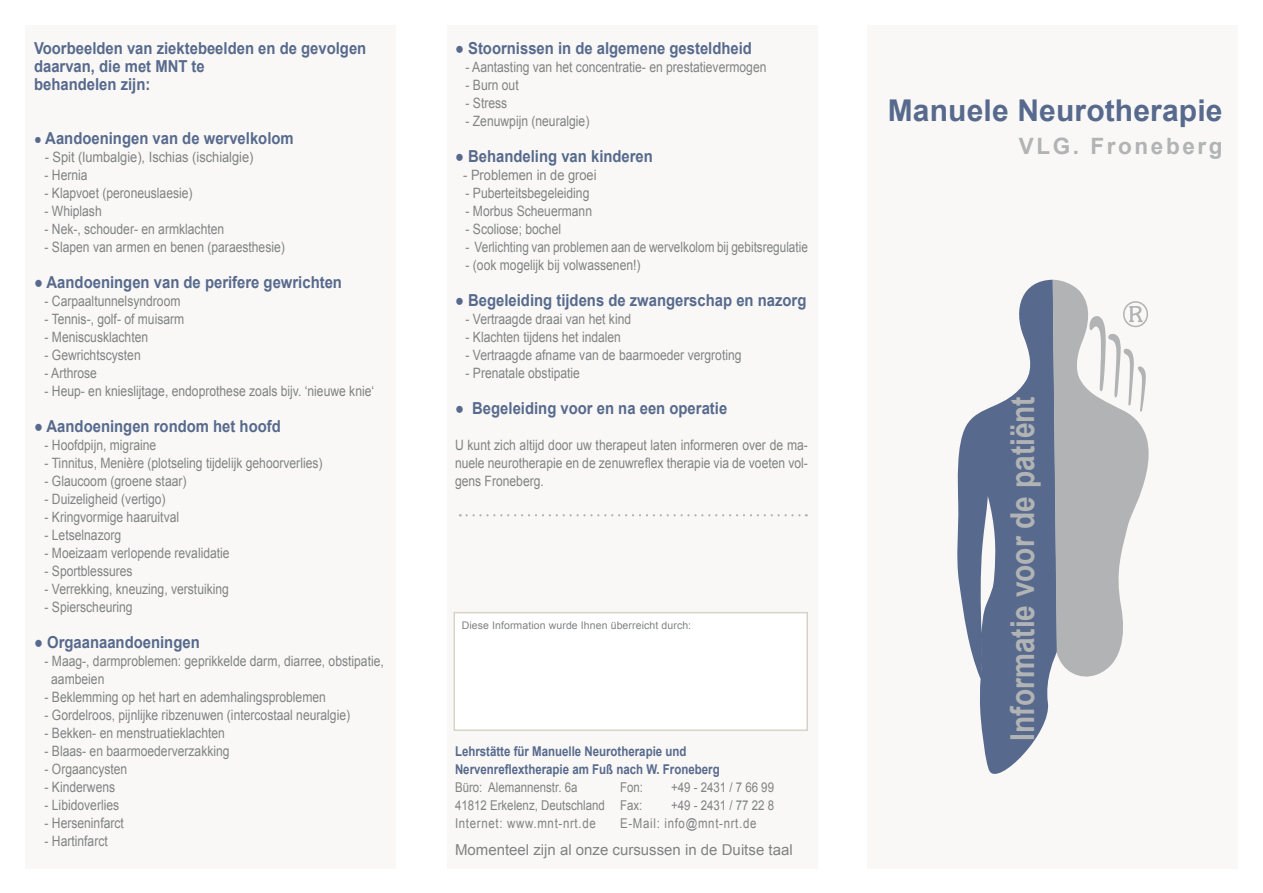
<style>
.page{position:relative;width:1263px;height:893px;background:#fff}
.page>*{position:absolute;margin:0;border:0;box-sizing:border-box;transform-origin:0 0}
.t1{font:700 33px "Arial";color:#b1b3b4;scale:.85 1}
.t2{font:700 30px "Arial";letter-spacing:.005em;color:#576a8d}
.t3{font:700 22.5px "Arial";letter-spacing:.115em;color:#b1b3b4}
.t4{font:700 16.5px/18px "Arial";color:#576a8d;scale:.9 1}
.t5{font:15px "Arial";color:#808284}
.t6{font:14.25px/18px "Arial";color:#808284;scale:.85 1}
.t7{font:14.25px "Arial";color:#808284;scale:.83 1}
.t8{font:14.25px "Arial";color:#808284;scale:.9 1}
.t9{font:13.5px "Arial";color:#808284;scale:.85 1}
.t10{font:700 13.5px/18px "Arial";color:#576a8d;scale:.85 1}
.t11{font:13.5px "Arial";letter-spacing:.06em;color:#808284;scale:.85 1}
.t12{font:10.5px "Arial";letter-spacing:.01em;color:#808284}
.s1{font-size:14.25px}
</style>
<div class="page">
<div style="left:25px;top:25px;width:370px;height:844px;background:#f9f8f6"></div>
<div style="left:447px;top:25px;width:371px;height:844px;background:#f9f8f6"></div>
<div style="left:867px;top:25px;width:371px;height:844px;background:#f9f8f6"></div>
<svg style="left:957px;top:280px;width:96px;height:494px;fill:#576a8d"></svg>
<svg style="left:1053px;top:280px;width:96px;height:397px;fill:#b1b3b4"></svg>
<svg style="left:1089px;top:301px;width:59px;height:111px"></svg>
<svg style="left:467px;top:514px;width:340px;height:2px"></svg>
<div style="left:453px;top:612px;width:355px;height:119px;background:#fff;border:2px solid #d7d3c7"></div>
<p class="t4" style="left:34px;top:40px;width:371px">Voorbeelden van ziektebeelden en de gevolgen daarvan, die met MNT te<br>behandelen zijn:</p>
<p class="t4" style="left:34px;top:130px;width:290px"><span class="s1">●</span> Aandoeningen van de wervelkolom</p>
<p class="t8" style="left:45px;top:148px;width:234px">- Spit (lumbalgie), Ischias (ischialgie)</p>
<p class="t6" style="left:45px;top:166px;width:52px">- Hernia</p>
<p class="t6" style="left:45px;top:184px;width:176px">- Klapvoet (peroneuslaesie)</p>
<p class="t6" style="left:45px;top:202px;width:69px">- Whiplash</p>
<p class="t6" style="left:45px;top:220px;width:213px">- Nek-, schouder- en armklachten</p>
<p class="t6" style="left:45px;top:238px;width:284px">- Slapen van armen en benen (paraesthesie)</p>
<p class="t4" style="left:34px;top:274px;width:344px">● Aandoeningen van de perifere gewrichten</p>
<p class="t6" style="left:45px;top:292px;width:161px">- Carpaaltunnelsyndroom</p>
<p class="t6" style="left:45px;top:310px;width:166px">- Tennis-, golf- of muisarm</p>
<p class="t6" style="left:45px;top:328px;width:123px">- Meniscusklachten</p>
<p class="t6" style="left:45px;top:346px;width:115px">- Gewrichtscysten</p>
<p class="t6" style="left:45px;top:364px;width:63px">- Arthrose</p>
<p class="t6" style="left:45px;top:382px;width:389px">- Heup- en knieslijtage, endoprothese zoals bijv. ‘nieuwe knie‘</p>
<p class="t4" style="left:34px;top:418px;width:276px">● Aandoeningen rondom het hoofd</p>
<p class="t6" style="left:45px;top:436px;width:133px">- Hoofdpijn, migraine</p>
<p class="t6" style="left:45px;top:454px;width:329px">- Tinnitus, Menière (plotseling tijdelijk gehoorverlies)</p>
<p class="t6" style="left:45px;top:472px;width:169px">- Glaucoom (groene staar)</p>
<p class="t6" style="left:45px;top:490px;width:144px">- Duizeligheid (vertigo)</p>
<p class="t6" style="left:45px;top:508px;width:160px">- Kringvormige haaruitval</p>
<p class="t6" style="left:45px;top:526px;width:92px">- Letselnazorg</p>
<p class="t6" style="left:45px;top:544px;width:219px">- Moeizaam verlopende revalidatie</p>
<p class="t6" style="left:45px;top:562px;width:105px">- Sportblessures</p>
<p class="t6" style="left:45px;top:580px;width:218px">- Verrekking, kneuzing, verstuiking</p>
<p class="t6" style="left:45px;top:598px;width:105px">- Spierscheuring</p>
<p class="t4" style="left:34px;top:634px;width:186px">● Orgaanaandoeningen</p>
<p class="t6" style="left:51px;top:652px;width:393px;text-indent:-7px">- Maag-, darmproblemen: geprikkelde darm, diarree, obstipatie, aambeien</p>
<p class="t6" style="left:45px;top:688px;width:333px">- Beklemming op het hart en ademhalingsproblemen</p>
<p class="t6" style="left:45px;top:706px;width:361px">- Gordelroos, pijnlijke ribzenuwen (intercostaal neuralgie)</p>
<p class="t6" style="left:45px;top:724px;width:214px">- Bekken- en menstruatieklachten</p>
<p class="t6" style="left:45px;top:742px;width:219px">- Blaas- en baarmoederverzakking</p>
<p class="t6" style="left:45px;top:760px;width:99px">- Orgaancysten</p>
<p class="t6" style="left:45px;top:778px;width:85px">- Kinderwens</p>
<p class="t6" style="left:45px;top:796px;width:89px">- Libidoverlies</p>
<p class="t6" style="left:45px;top:814px;width:95px">- Herseninfarct</p>
<p class="t6" style="left:45px;top:832px;width:76px">- Hartinfarct</p>
<p class="t4" style="left:455px;top:40px;width:331px">● Stoornissen in de algemene gesteldheid</p>
<p class="t6" style="left:465px;top:58px;width:356px">- Aantasting van het concentratie- en prestatievermogen</p>
<p class="t6" style="left:465px;top:76px;width:64px">- Burn out</p>
<p class="t6" style="left:465px;top:94px;width:51px">- Stress</p>
<p class="t6" style="left:465px;top:112px;width:147px">- Zenuwpijn (neuralgie)</p>
<p class="t4" style="left:455px;top:148px;width:221px">● Behandeling van kinderen</p>
<p class="t8" style="left:463px;top:166px;width:150px">- Problemen in de groei</p>
<p class="t6" style="left:465px;top:184px;width:147px">- Puberteitsbegeleiding</p>
<p class="t6" style="left:465px;top:202px;width:150px">- Morbus Scheuermann</p>
<p class="t6" style="left:465px;top:220px;width:114px">- Scoliose; bochel</p>
<p class="t7" style="left:465px;top:238px;width:414px">- Verlichting van problemen aan de wervelkolom bij gebitsregulatie</p>
<p class="t6" style="left:465px;top:256px;width:207px">- (ook mogelijk bij volwassenen!)</p>
<p class="t4" style="left:455px;top:292px;width:392px">● Begeleiding tijdens de zwangerschap en nazorg</p>
<p class="t6" style="left:465px;top:310px;width:196px">- Vertraagde draai van het kind</p>
<p class="t6" style="left:465px;top:328px;width:184px">- Klachten tijdens het indalen</p>
<p class="t6" style="left:465px;top:346px;width:326px">- Vertraagde afname van de baarmoeder vergroting</p>
<p class="t6" style="left:465px;top:364px;width:136px">- Prenatale obstipatie</p>
<p class="t4" style="left:455px;top:400px;width:304px">● Begeleiding voor en na een operatie</p>
<p class="t6" style="left:455px;top:436px;width:417px;text-align:justify">U kunt zich altijd door uw therapeut laten informeren over de ma&shy;nuele neurotherapie en de zenuwreflex therapie via de voeten vol&shy;gens Froneberg.</p>
<p class="t12" style="left:462px;top:618px;width:231px">Diese Information wurde Ihnen überreicht durch:</p>
<p class="t10" style="left:455px;top:743px;width:313px">Lehrstätte für Manuelle Neurotherapie und<br>Nervenreflextherapie am Fuß nach W. Froneberg</p>
<p class="t9" style="left:455px;top:778px;width:146px">Büro: Alemannenstr. 6a</p>
<p class="t9" style="left:620px;top:778px;width:29px">Fon:</p>
<p class="t9" style="left:671px;top:778px;width:123px">+49 - 2431 / 7 66 99</p>
<p class="t9" style="left:455px;top:796px;width:222px">41812 Erkelenz, Deutschland Fax:</p>
<p class="t9" style="left:671px;top:796px;width:123px">+49 - 2431 / 77 22 8</p>
<p class="t11" style="left:455px;top:814px;width:167px">Internet: www.mnt-nrt.de</p>
<p class="t11" style="left:620px;top:814px;width:162px">E-Mail: info@mnt-nrt.de</p>
<p class="t5" style="left:455px;top:840px;width:339px">Momenteel zijn al onze cursussen in de Duitse taal</p>
<h2 class="t2" style="left:888px;top:91px;width:336px">Manuele Neurotherapie</h2>
<h3 class="t3" style="left:1019px;top:132px;width:205px">VLG. Froneberg</h3>
<h1 class="t1" style="left:1001px;top:741px;width:407px;rotate:-90deg">Informatie voor de patiënt</h1>
</div>
